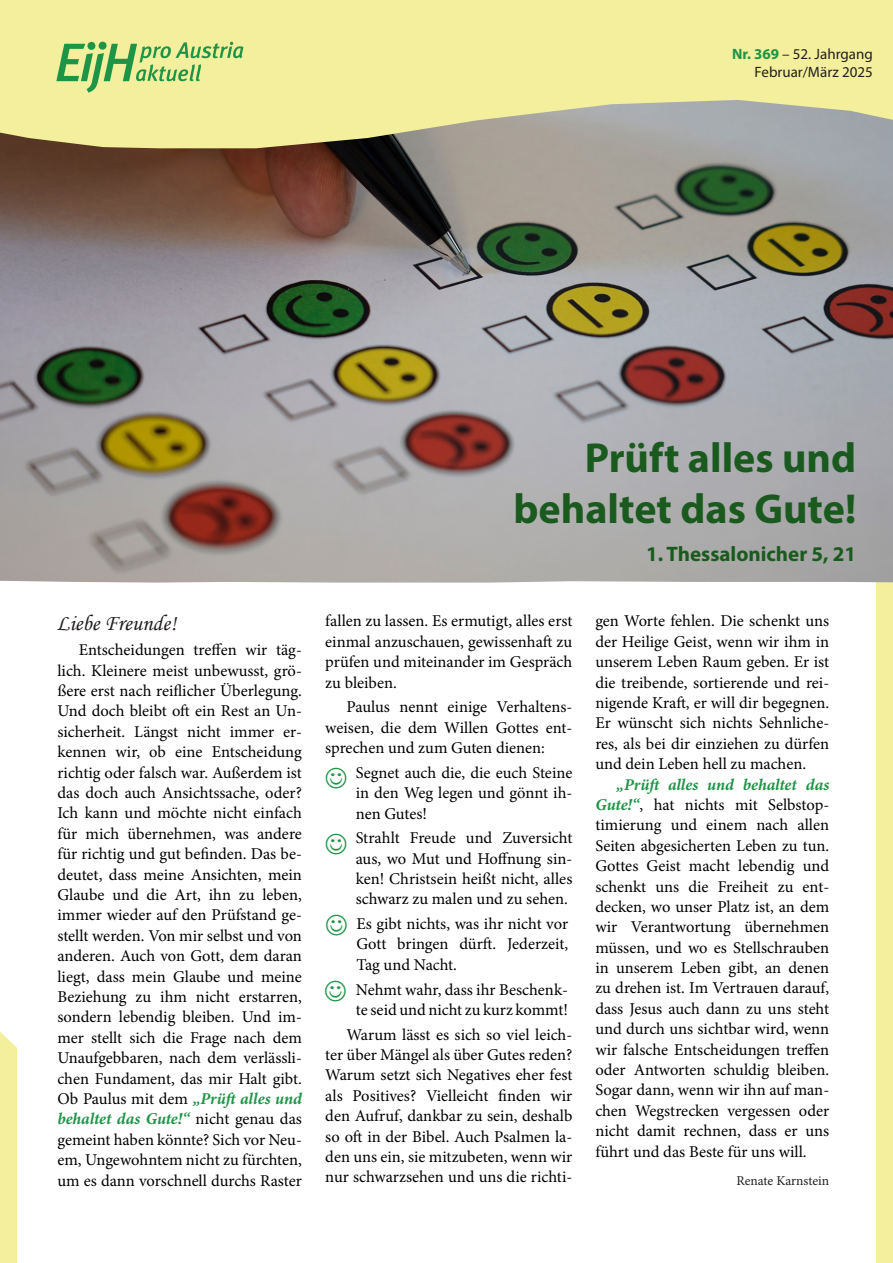
<style>
.page{position:relative;width:893px;height:1263px;background:#fff}
.page>*{position:absolute;margin:0;border:0;box-sizing:border-box;transform-origin:0 0}
.t1{font:700 42px "Myriad Pro";color:#1a5a1e}
.t2{font:22.5px "Monotype Corsiva";color:#231f20}
.t3{font:700 21px "Myriad Pro";color:#1a5a1e}
.t4{font:16.5px/20.4px "Minion Pro";color:#000;text-align:justify}
.t5{font:15px "Myriad Pro";color:#231f20}
.t6{font:13.5px "Minion Pro";letter-spacing:-.005em;color:#231f20}
.s1{font-weight:700;color:#1e9446}
.s2{font-weight:700;font-style:italic;color:#1e9446}
</style>
<div class="page">
<div style="left:876px;top:583px;width:17px;height:680px;background:#f3ef9d"></div>
<div style="left:0;top:1031px;width:17px;height:232px;background:#f3ef9d"></div>
<div style="left:0;top:0;width:893px;height:194px;background:#f3ef9d"></div>
<svg style="left:56px;top:42px;width:187px;height:51px"></svg>
<img style="left:0;top:100px;width:893px;height:483px">
<p class="t5" style="left:732px;top:45px;width:142px"><span class="s1">Nr. 369</span> – 52. Jahrgang</p>
<p class="t5" style="left:755px;top:63px;width:120px">Februar/März 2025</p>
<p class="t2" style="left:56px;top:609px;width:122px">Liebe Freunde!</p>
<p class="t4" style="left:57px;top:640px;width:246px;text-indent:21px">Entscheidungen treffen wir täg&shy;lich. Kleinere meist unbewusst, grö&shy;ßere erst nach reiflicher Überlegung.<br>Und doch bleibt oft ein Rest an Un&shy;sicherheit. Längst nicht immer er&shy;kennen wir, ob eine Entscheidung richtig oder falsch war. Außerdem ist das doch auch Ansichtssache, oder?<br>Ich kann und möchte nicht einfach für mich übernehmen, was andere für richtig und gut befinden. Das be&shy;deutet, dass meine Ansichten, mein Glaube und die Art, ihn zu leben, immer wieder auf den Prüfstand ge&shy;stellt werden. Von mir selbst und von anderen. Auch von Gott, dem daran liegt, dass mein Glaube und meine Beziehung zu ihm nicht erstarren, sondern lebendig bleiben. Und im&shy;mer stellt sich die Frage nach dem Unaufgebbaren, nach dem verlässli&shy;chen Fundament, das mir Halt gibt.<br>Ob Paulus mit dem <span class="s2">„Prüft alles und behaltet das Gute!“</span> nicht genau das gemeint haben könnte? Sich vor Neu&shy;em, Ungewohntem nicht zu fürchten, um es dann vorschnell durchs Raster</p>
<p class="t1" style="left:585px;top:431px;width:273px">Prüft alles und</p>
<p class="t1" style="left:513px;top:481px;width:344px">behaltet das Gute!</p>
<p class="t3" style="left:646px;top:540px;width:212px">1. Thessalonicher 5, 21</p>
<p class="t4" style="left:325px;top:611px;width:249px">fallen zu lassen. Es ermutigt, alles erst einmal anzuschauen, gewissenhaft zu prüfen und miteinander im Gespräch zu bleiben.</p>
<p class="t4" style="left:325px;top:697px;width:249px;text-indent:21px">Paulus nennt einige Verhaltens&shy;weisen, die dem Willen Gottes ent&shy;sprechen und zum Guten dienen:</p>
<p class="t4" style="left:356px;top:762px;width:218px">Segnet auch die, die euch Steine in den Weg legen und gönnt ih&shy;nen Gutes!</p>
<p class="t4" style="left:356px;top:828px;width:218px">Strahlt Freude und Zuversicht aus, wo Mut und Hoffnung sin&shy;ken! Christsein heißt nicht, alles schwarz zu malen und zu sehen.</p>
<p class="t4" style="left:356px;top:914px;width:213px">Es gibt nichts, was ihr nicht vor Gott bringen dürft. Jederzeit, Tag und Nacht.</p>
<p class="t4" style="left:356px;top:979px;width:214px">Nehmt wahr, dass ihr Beschenk&shy;te seid und nicht zu kurz kommt!</p>
<p class="t4" style="left:325px;top:1024px;width:249px;text-indent:21px">Warum lässt es sich so viel leich&shy;ter über Mängel als über Gutes reden?<br>Warum setzt sich Negatives eher fest als Positives? Vielleicht finden wir den Aufruf, dankbar zu sein, deshalb so oft in der Bibel. Auch Psalmen la&shy;den uns ein, sie mitzubeten, wenn wir nur schwarzsehen und uns die richti-</p>
<p class="t4" style="left:595px;top:611px;width:235px">gen Worte fehlen. Die schenkt uns der Heilige Geist, wenn wir ihm in unserem Leben Raum geben. Er ist die treibende, sortierende und rei&shy;nigende Kraft, er will dir begegnen.<br>Er wünscht sich nichts Sehnliche&shy;res, als bei dir einziehen zu dürfen und dein Leben hell zu machen.</p>
<p class="t4" style="left:595px;top:774px;width:235px;text-indent:21px"><span class="s2">„Prüft alles und behaltet das Gute!“</span>, hat nichts mit Selbstop&shy;timierung und einem nach allen Seiten abgesicherten Leben zu tun.<br>Gottes Geist macht lebendig und schenkt uns die Freiheit zu ent&shy;decken, wo unser Platz ist, an dem wir Verantwortung übernehmen müssen, und wo es Stellschrauben in unserem Leben gibt, an denen zu drehen ist. Im Vertrauen darauf, dass Jesus auch dann zu uns steht und durch uns sichtbar wird, wenn wir falsche Entscheidungen treffen oder Antworten schuldig bleiben.<br>Sogar dann, wenn wir ihn auf man&shy;chen Wegstrecken vergessen oder nicht damit rechnen, dass er uns führt und das Beste für uns will.</p>
<p class="t6" style="left:736px;top:1171px;width:94px">Renate Karnstein</p>
</div>
